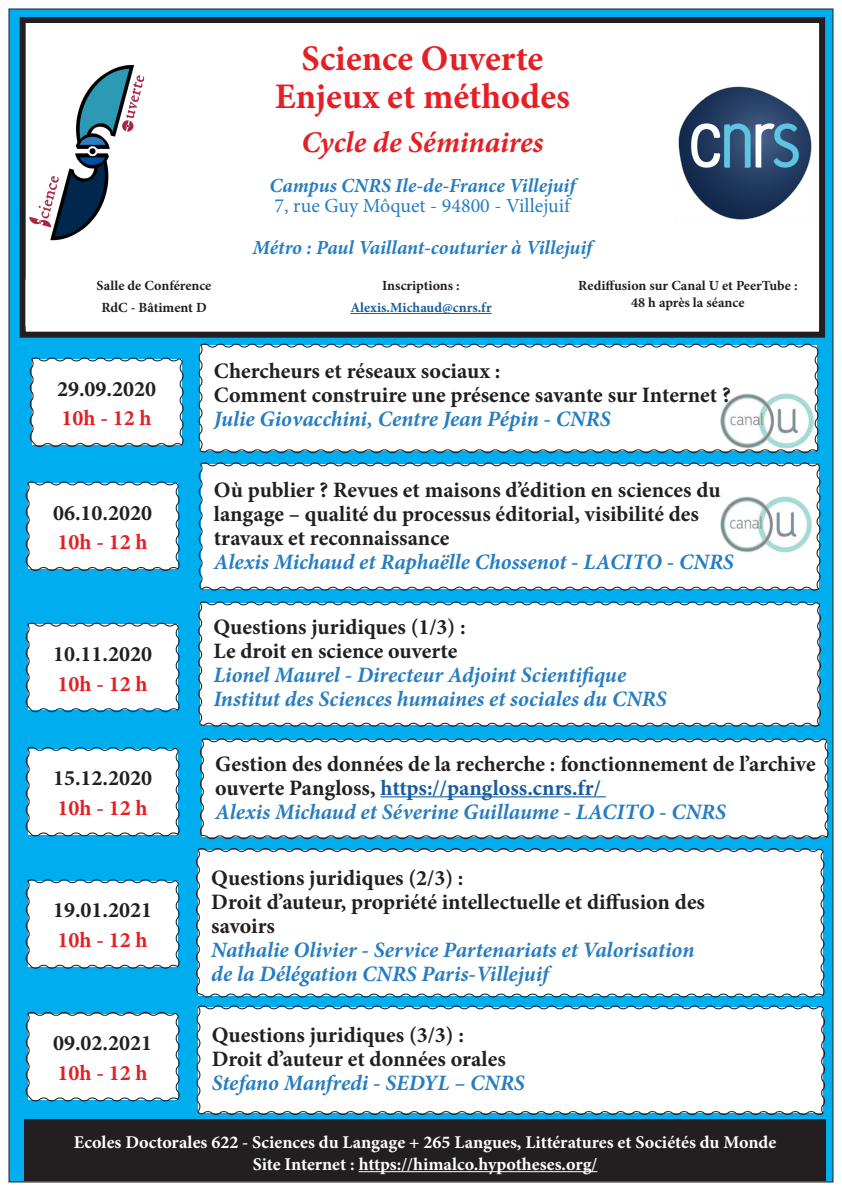
<style>
.page{position:relative;width:842px;height:1191px;background:#fff}
.page>*{position:absolute;margin:0;border:0;box-sizing:border-box;transform-origin:0 0}
.t1{font:700 36px "Minion Pro";color:#e41f25}
.t2{font:italic 700 30px "Minion Pro";letter-spacing:-.005em;color:#e41f25}
.t3{font:700 22px/24px "Minion Pro";color:#231f20}
.t4{font:italic 700 22px "Minion Pro";color:#277dc1}
.t5{font:700 22px "Minion Pro";color:#e41f25}
.t6{font:italic 700 20px "Minion Pro";letter-spacing:-.005em;color:#277dc1}
.t7{font:20px "Minion Pro";color:#277dc1}
.t8{font:700 18px "Minion Pro";color:#fff}
.t9{font:700 14px "Minion Pro";color:#231f20}
.t10{font:700 14px "Minion Pro";color:#175d9e}
.s1{color:#175d9e}
</style>
<div class="page">
<div style="left:9px;top:9px;width:824px;height:1173px;background:#00aeef"></div>
<div style="left:23px;top:20px;width:799px;height:315px;background:#fff"></div>
<div style="left:20px;top:17px;width:805px;height:321px;border:6px solid #231f20"></div>
<img style="left:26px;top:57px;width:119px;height:185px">
<img style="left:678px;top:86px;width:134px;height:134px">
<svg style="left:29px;top:357px;width:155px;height:90px;background:#e7f1f5"></svg>
<svg style="left:198px;top:343px;width:621px;height:111px;background:#eef5f8"></svg>
<div style="left:198px;top:601px;width:623px;height:126px;background:#fff"></div>
<div style="left:198px;top:462px;width:623px;height:129px;background:#fff"></div>
<svg style="left:200px;top:738px;width:629px;height:102px;background:#eef6fa"></svg>
<div style="left:196px;top:848px;width:629px;height:150px;background:#fff"></div>
<svg style="left:196px;top:1005px;width:629px;height:110px;background:#edf5f9"></svg>
<svg style="left:25px;top:481px;width:155px;height:90px;background:#e7f1f5"></svg>
<svg style="left:25px;top:622px;width:155px;height:91px;background:#e5f0f5"></svg>
<svg style="left:25px;top:746px;width:155px;height:91px;background:#e5f0f5"></svg>
<svg style="left:25px;top:879px;width:155px;height:90px;background:#e7f1f5"></svg>
<svg style="left:25px;top:1011px;width:155px;height:91px;background:#e5f0f5"></svg>
<div style="left:24px;top:1119px;width:802px;height:61px;background:#231f20"></div>
<hr style="left:359px;top:1171px;width:238px;height:1px;background:#fff">
<hr style="left:350px;top:313px;width:142px;height:1px;background:#175d9e">
<img style="left:721px;top:394px;width:92px;height:55px">
<img style="left:720px;top:496px;width:91px;height:57px">
<p class="t9" style="left:97px;top:276px;width:116px">Salle de Conférence</p>
<p class="t9" style="left:101px;top:298px;width:107px">RdC - Bâtiment D</p>
<p class="t1" style="left:301px;top:33px;width:243px">Science Ouverte</p>
<p class="t1" style="left:275px;top:71px;width:297px">Enjeux et méthodes</p>
<p class="t2" style="left:301px;top:121px;width:244px">Cycle de Séminaires</p>
<p class="t6" style="left:269px;top:172px;width:307px">Campus CNRS Ile-de-France Villejuif</p>
<p class="t7" style="left:275px;top:192px;width:297px">7, rue Guy Môquet - 94800 - Villejuif</p>
<p class="t6" style="left:253px;top:234px;width:341px">Métro : Paul Vaillant-couturier à Villejuif</p>
<p class="t9" style="left:382px;top:276px;width:79px">Inscriptions :</p>
<p class="t10" style="left:350px;top:298px;width:143px">Alexis.Michaud@cnrs.fr</p>
<p class="t9" style="left:578px;top:276px;width:221px">Rediffusion sur Canal U et PeerTube :</p>
<p class="t9" style="left:631px;top:293px;width:115px">48 h après la séance</p>
<p class="t3" style="left:57px;top:376px;width:101px">29.09.2020</p>
<p class="t5" style="left:62px;top:403px;width:92px">10h - 12 h</p>
<p class="t3" style="left:53px;top:500px;width:101px">06.10.2020</p>
<p class="t5" style="left:58px;top:527px;width:92px">10h - 12 h</p>
<p class="t3" style="left:53px;top:641px;width:101px">10.11.2020</p>
<p class="t5" style="left:58px;top:668px;width:92px">10h - 12 h</p>
<p class="t3" style="left:53px;top:765px;width:101px">15.12.2020</p>
<p class="t5" style="left:58px;top:792px;width:92px">10h - 12 h</p>
<p class="t3" style="left:53px;top:898px;width:101px">19.01.2021</p>
<p class="t5" style="left:58px;top:924px;width:92px">10h - 12 h</p>
<p class="t3" style="left:53px;top:1030px;width:101px">09.02.2021</p>
<p class="t5" style="left:58px;top:1057px;width:92px">10h - 12 h</p>
<p class="t3" style="left:214px;top:359px;width:288px">Chercheurs et réseaux sociaux :</p>
<p class="t3" style="left:214px;top:383px;width:518px">Comment construire une présence savante sur Internet ?</p>
<p class="t4" style="left:214px;top:403px;width:398px">Julie Giovacchini, Centre Jean Pépin - CNRS</p>
<p class="t3" style="left:214px;top:477px;width:508px">Où publier ? Revues et maisons d’édition en sciences du</p>
<p class="t3" style="left:214px;top:501px;width:487px">langage – qualité du processus éditorial, visibilité des</p>
<p class="t3" style="left:214px;top:525px;width:237px">travaux et reconnaissance</p>
<p class="t4" style="left:214px;top:546px;width:521px">Alexis Michaud et Raphaëlle Chossenot - LACITO - CNRS</p>
<p class="t3" style="left:213px;top:614px;width:254px">Questions juridiques (1/3) :</p>
<p class="t3" style="left:213px;top:638px;width:245px">Le droit en science ouverte</p>
<p class="t4" style="left:213px;top:659px;width:414px">Lionel Maurel - Directeur Adjoint Scientifique</p>
<p class="t4" style="left:213px;top:683px;width:455px">Institut des Sciences humaines et sociales du CNRS</p>
<p class="t3" style="left:215px;top:751px;width:602px">Gestion des données de la recherche : fonctionnement de l’archive ouverte Pangloss, <span class="s1">https://pangloss.cnrs.fr/</span></p>
<p class="t4" style="left:215px;top:796px;width:512px">Alexis Michaud et Séverine Guillaume - LACITO - CNRS</p>
<p class="t3" style="left:211px;top:865px;width:254px">Questions juridiques (2/3) :</p>
<p class="t3" style="left:211px;top:889px;width:495px">Droit d’auteur, propriété intellectuelle et diffusion des</p>
<p class="t3" style="left:211px;top:913px;width:65px">savoirs</p>
<p class="t4" style="left:211px;top:934px;width:485px">Nathalie Olivier - Service Partenariats et Valorisation</p>
<p class="t4" style="left:211px;top:958px;width:339px">de la Délégation CNRS Paris-Villejuif</p>
<p class="t3" style="left:212px;top:1022px;width:254px">Questions juridiques (3/3) :</p>
<p class="t3" style="left:212px;top:1046px;width:295px">Droit d’auteur et données orales</p>
<p class="t4" style="left:212px;top:1067px;width:314px">Stefano Manfredi - SEDYL – CNRS</p>
<p class="t8" style="left:74px;top:1129px;width:704px">Ecoles Doctorales 622 - Sciences du Langage + 265 Langues, Littératures et Sociétés du Monde</p>
<p class="t8" style="left:253px;top:1151px;width:346px">Site Internet : https://himalco.hypotheses.org/</p>
</div>
